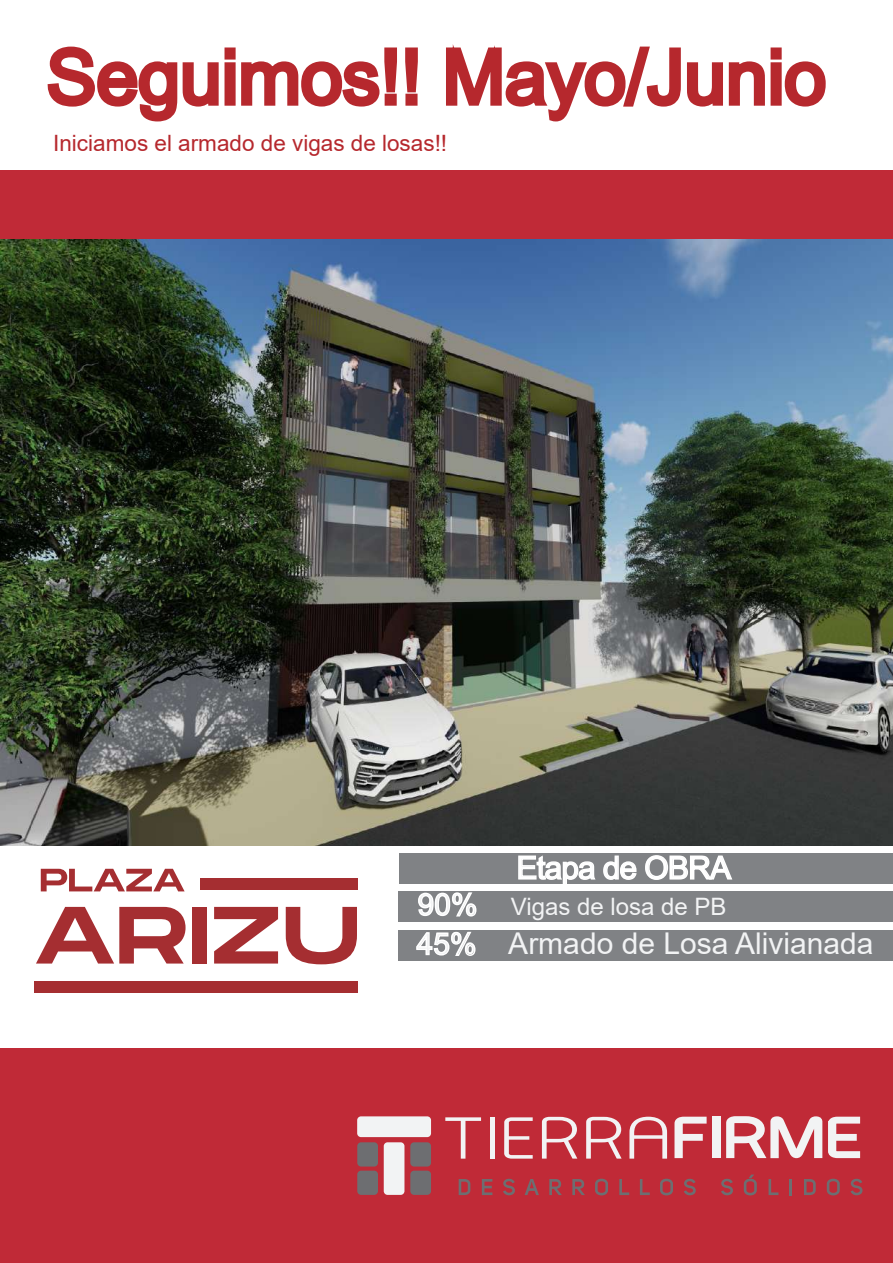
<style>
.page{position:relative;width:893px;height:1263px;background:#fff}
.page>*{position:absolute;margin:0;border:0;box-sizing:border-box;transform-origin:0 0}
.t1{font:75px "Arial";color:#b6282d}
.t2{font:31.5px "Arial";letter-spacing:-.025em;color:#fff}
.t3{font:30px "Arial";color:#f2f3f4}
.t4{font:24px "Arial";color:#f2f3f4}
.t5{font:22.5px "Arial";color:#b6282d}
.s1{font-size:30px}
</style>
<div class="page">
<div style="left:0;top:1049px;width:893px;height:214px;background:#c02a37"></div>
<div style="left:0;top:170px;width:893px;height:107px;background:#c02a37"></div>
<svg style="left:47px;top:46px;width:371px;height:76px"></svg>
<svg style="left:446px;top:44px;width:380px;height:78px"></svg>
<div style="left:399px;top:931px;width:494px;height:30px;background:#808285"></div>
<div style="left:399px;top:891px;width:494px;height:31px;background:#808285"></div>
<div style="left:399px;top:853px;width:494px;height:30px;background:#808285"></div>
<svg style="left:517px;top:855px;width:121px;height:29px"></svg>
<svg style="left:645px;top:855px;width:88px;height:25px"></svg>
<svg style="left:418px;top:892px;width:59px;height:25px"></svg>
<svg style="left:416px;top:931px;width:60px;height:25px"></svg>
<svg style="left:41px;top:869px;width:144px;height:22px"></svg>
<svg style="left:36px;top:907px;width:150px;height:56px"></svg>
<div style="left:192px;top:907px;width:14px;height:56px;background:#a52e31"></div>
<svg style="left:214px;top:907px;width:64px;height:56px"></svg>
<svg style="left:286px;top:907px;width:71px;height:57px"></svg>
<div style="left:34px;top:980px;width:323px;height:12px;background:#a52e31"></div>
<div style="left:200px;top:878px;width:157px;height:12px;background:#a52e31"></div>
<svg style="left:445px;top:1117px;width:36px;height:41px"></svg>
<div style="left:490px;top:1117px;width:5px;height:41px;background:#f2f3f4"></div>
<svg style="left:504px;top:1117px;width:29px;height:41px"></svg>
<svg style="left:542px;top:1117px;width:35px;height:41px"></svg>
<svg style="left:586px;top:1117px;width:36px;height:41px"></svg>
<svg style="left:629px;top:1117px;width:38px;height:41px"></svg>
<svg style="left:674px;top:1117px;width:33px;height:41px"></svg>
<div style="left:712px;top:1117px;width:8px;height:41px;background:#f2f3f4"></div>
<svg style="left:726px;top:1116px;width:96px;height:42px"></svg>
<svg style="left:828px;top:1117px;width:32px;height:41px"></svg>
<svg style="left:459px;top:1179px;width:11px;height:16px"></svg>
<svg style="left:482px;top:1179px;width:10px;height:16px"></svg>
<svg style="left:503px;top:1179px;width:12px;height:16px"></svg>
<svg style="left:525px;top:1179px;width:14px;height:16px"></svg>
<svg style="left:549px;top:1179px;width:13px;height:16px"></svg>
<svg style="left:572px;top:1179px;width:13px;height:16px"></svg>
<svg style="left:595px;top:1179px;width:13px;height:16px"></svg>
<svg style="left:619px;top:1179px;width:10px;height:16px"></svg>
<svg style="left:640px;top:1179px;width:10px;height:16px"></svg>
<svg style="left:660px;top:1179px;width:13px;height:16px"></svg>
<svg style="left:684px;top:1179px;width:12px;height:16px"></svg>
<svg style="left:721px;top:1179px;width:12px;height:16px"></svg>
<svg style="left:744px;top:1174px;width:13px;height:21px"></svg>
<svg style="left:769px;top:1179px;width:9px;height:16px"></svg>
<hr style="left:789px;top:1179px;width:3px;height:16px;background:#6d6e71">
<svg style="left:804px;top:1179px;width:12px;height:16px"></svg>
<svg style="left:827px;top:1179px;width:13px;height:16px"></svg>
<svg style="left:850px;top:1179px;width:13px;height:16px"></svg>
<div style="left:357px;top:1116px;width:74px;height:21px;background:#f2f3f4;border-radius:4px"></div>
<div style="left:357px;top:1142px;width:21px;height:24px;background:#6d6e71;border-radius:4px"></div>
<div style="left:357px;top:1170px;width:21px;height:25px;background:#6d6e71;border-radius:4px"></div>
<div style="left:410px;top:1142px;width:21px;height:24px;background:#6d6e71;border-radius:4px"></div>
<div style="left:410px;top:1170px;width:21px;height:25px;background:#6d6e71;border-radius:4px"></div>
<div style="left:384px;top:1142px;width:20px;height:53px;background:#f2f3f4;border-radius:4px"></div>
<img style="left:0;top:240px;width:893px;height:605px">
<h1 class="t1" style="left:47px;top:25px;width:781px">Seguimos!! Mayo/Junio</h1>
<p class="t5" style="left:53px;top:128px;width:395px">Iniciamos el armado de vigas de losas!!</p>
<h2 class="t2" style="left:516px;top:846px;width:216px">Etapa de OBRA</h2>
<p class="t4" style="left:418px;top:890px;width:311px"><span class="s1">90%</span> Vigas de losa de PB</p>
<h3 class="t3" style="left:417px;top:923px;width:458px">45% Armado de Losa Alivianada</h3>
</div>
